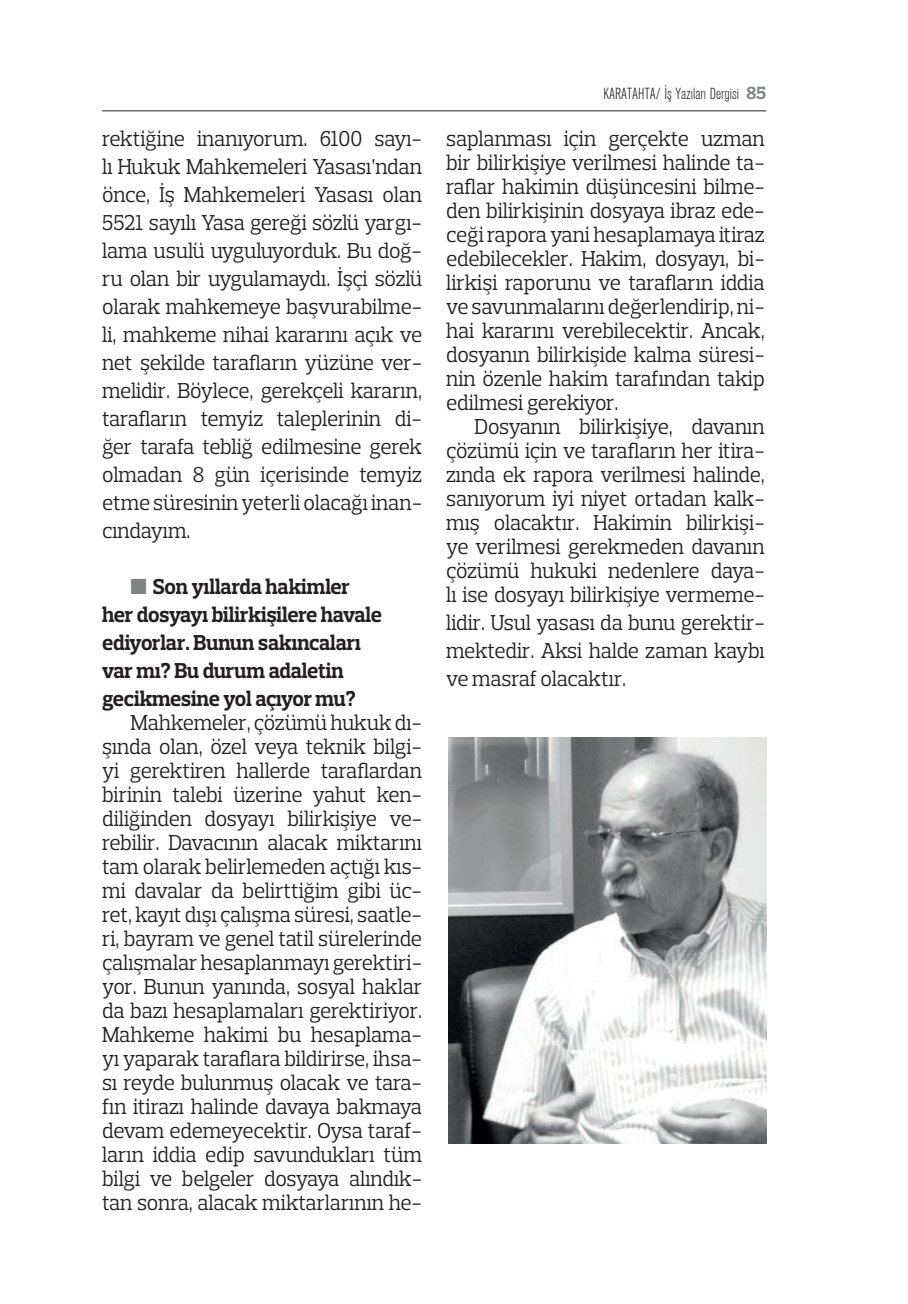
<style>
.page{position:relative;width:908px;height:1304px;background:#fff}
.page>*{position:absolute;margin:0;border:0;box-sizing:border-box;transform-origin:0 0}
.METİN{font:22px/24px "Prelo Slab";letter-spacing:-.005em;color:#231f20;text-align:justify;scale:.95 1}
.ARA_BASLIK{font:700 22px/28px "Prelo Slab";letter-spacing:-.005em;color:#231f20;scale:.95 1}
.t1{font:16px "Akzidenz Grotesk Light Cn";color:#231f20}
.s1{color:#808285}
.s2{font-family:"Prelo Slab";font-weight:700;font-size:18px;color:#808285}
</style>
<div class="page">
<hr style="left:102px;top:111px;width:663px;height:1px;background:#231f20">
<img style="left:448px;top:737px;width:317px;height:407px">
<p class="METİN" style="left:102px;top:124px;width:338px;line-height:28px">rektiğine inanıyorum. 6100 sayı&shy;lı Hukuk Mahkemeleri Yasası’ndan önce, İş Mahkemeleri Yasası olan 5521 sayılı Yasa gereği sözlü yargı&shy;lama usulü uyguluyorduk. Bu doğ&shy;ru olan bir uygulamaydı. İşçi sözlü olarak mahkemeye başvurabilme&shy;li, mahkeme nihai kararını açık ve net şekilde tarafların yüzüne ver&shy;melidir. Böylece, gerekçeli kararın, tarafların temyiz taleplerinin di&shy;ğer tarafa tebliğ edilmesine gerek olmadan 8 gün içerisinde temyiz etme süresinin yeterli olacağı inan&shy;cındayım.</p>
<p class="ARA_BASLIK" style="left:102px;top:572px;width:296px;text-indent:28px"><span class="s1">■</span> Son yıllarda hakimler her dosyayı bilirkişilere havale ediyorlar. Bunun sakıncaları var mı? Bu durum adaletin gecikmesine yol açıyor mu?</p>
<p class="METİN" style="left:102px;top:710px;width:338px;text-indent:28px">Mahkemeler, çözümü hukuk dı&shy;şında olan, özel veya teknik bilgi&shy;yi gerektiren hallerde taraflardan birinin talebi üzerine yahut ken&shy;diliğinden dosyayı bilirkişiye ve&shy;rebilir. Davacının alacak miktarını tam olarak belirlemeden açtığı kıs&shy;mi davalar da belirttiğim gibi üc&shy;ret, kayıt dışı çalışma süresi, saatle&shy;ri, bayram ve genel tatil sürelerinde çalışmalar hesaplanmayı gerektiri&shy;yor. Bunun yanında, sosyal haklar da bazı hesaplamaları gerektiriyor.<br>Mahkeme hakimi bu hesaplama&shy;yı yaparak taraflara bildirirse, ihsa&shy;sı reyde bulunmuş olacak ve tara&shy;fın itirazı halinde davaya bakmaya devam edemeyecektir. Oysa taraf&shy;ların iddia edip savundukları tüm bilgi ve belgeler dosyaya alındık&shy;tan sonra, alacak miktarlarının he-</p>
<p class="t1" style="left:603px;top:85px;width:164px">KARATAHTA/ İş Yazıları Dergisi <span class="s2">85</span></p>
<p class="METİN" style="left:446px;top:126px;width:337px">saplanması için gerçekte uzman bir bilirkişiye verilmesi halinde ta&shy;raflar hakimin düşüncesini bilme&shy;den bilirkişinin dosyaya ibraz ede&shy;ceği rapora yani hesaplamaya itiraz edebilecekler. Hakim, dosyayı, bi&shy;lirkişi raporunu ve tarafların iddia ve savunmalarını değerlendirip, ni&shy;hai kararını verebilecektir. Ancak, dosyanın bilirkişide kalma süresi&shy;nin özenle hakim tarafından takip edilmesi gerekiyor.</p>
<p class="METİN" style="left:446px;top:414px;width:337px;text-indent:28px">Dosyanın bilirkişiye, davanın çözümü için ve tarafların her itira&shy;zında ek rapora verilmesi halinde, sanıyorum iyi niyet ortadan kalk&shy;mış olacaktır. Hakimin bilirkişi&shy;ye verilmesi gerekmeden davanın çözümü hukuki nedenlere daya&shy;lı ise dosyayı bilirkişiye vermeme-</p>
<p class="METİN" style="left:446px;top:608px;width:337px;line-height:28px">lidir. Usul yasası da bunu gerektir&shy;mektedir. Aksi halde zaman kaybı ve masraf olacaktır.</p>
</div>
